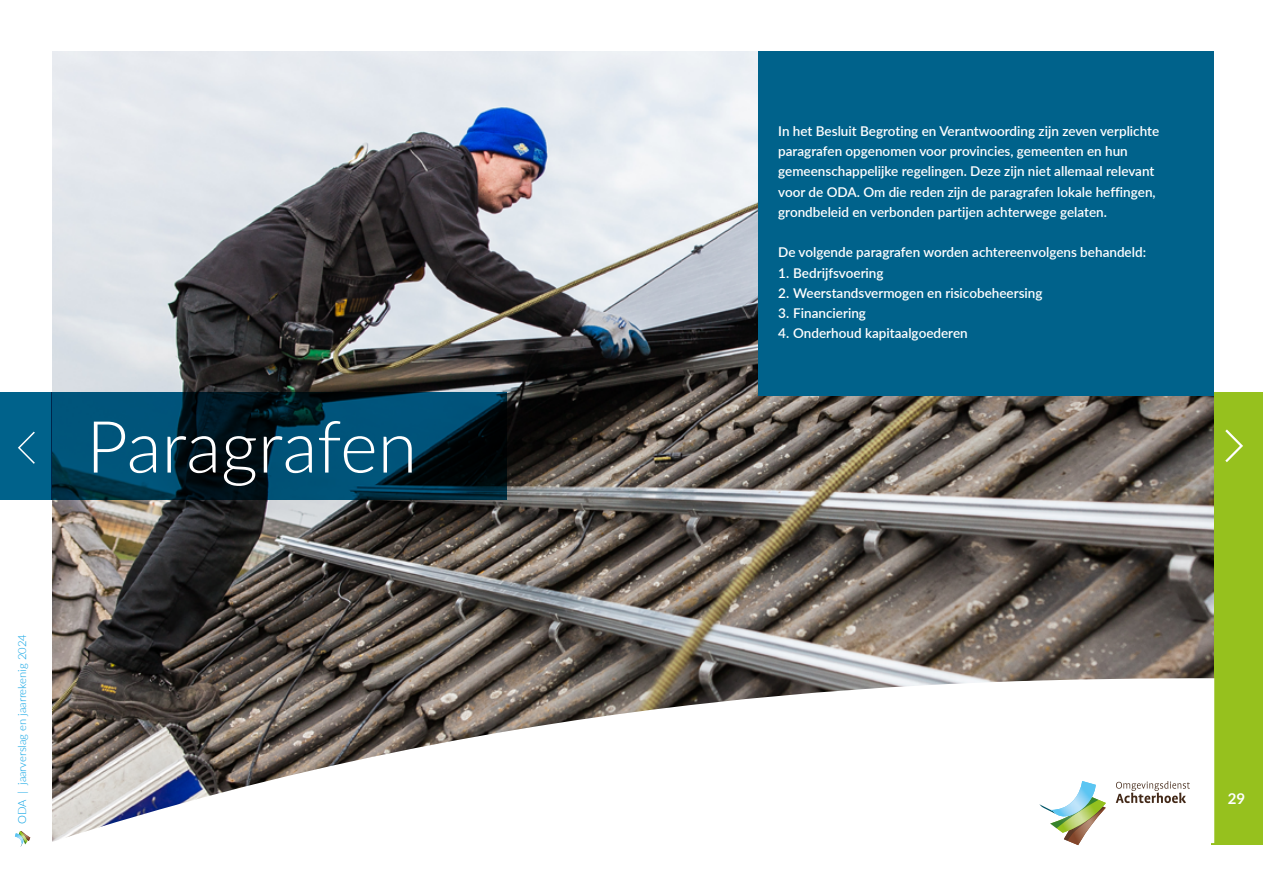
<style>
.page{position:relative;width:1263px;height:893px;background:#fff}
.page>*{position:absolute;margin:0;border:0;box-sizing:border-box;transform-origin:0 0}
.H1_Titel_Subtitel_Wit{font:300 72px "Lato";letter-spacing:-.005em;color:#fff}
.t1{font:700 15px "Lato";color:#fff}
.Plat{font:600 13.5px/20.2px "Lato";color:#fff}
.t2{font:300 11.25px "Lato";color:#009fe3}
</style>
<div class="page">
<div style="left:1212px;top:392px;width:51px;height:452px;background:#96c11e"></div>
<svg style="left:15px;top:831px;width:15px;height:16px"></svg>
<div style="left:0;top:392px;width:51px;height:108px;background:#00628b"></div>
<img style="left:52px;top:51px;width:1161px;height:627px">
<div style="left:759px;top:51px;width:455px;height:344px;background:#00628b"></div>
<svg style="left:51px;top:392px;width:455px;height:108px;background:#00364e"></svg>
<svg style="left:52px;top:678px;width:1162px;height:165px"></svg>
<svg style="left:1039px;top:781px;width:67px;height:64px"></svg>
<img style="left:1050px;top:781px;width:46px;height:35px">
<svg style="left:1116px;top:781px;width:74px;height:22px"></svg>
<svg style="left:1225px;top:429px;width:18px;height:33px"></svg>
<svg style="left:18px;top:432px;width:17px;height:32px"></svg>
<p class="t2" style="left:14px;top:824px;width:191px;rotate:-90deg">ODA | jaarverslag en jaarrekenig 2024</p>
<h1 class="H1_Titel_Subtitel_Wit" style="left:86px;top:397px;width:332px">Paragrafen</h1>
<p class="Plat" style="left:778px;top:120px;width:383px">In het Besluit Begroting en Verantwoording zijn zeven verplichte paragrafen opgenomen voor provincies, gemeenten en hun gemeenschappelijke regelingen. Deze zijn niet allemaal relevant voor de ODA. Om die reden zijn de paragrafen lokale heffingen, grondbeleid en verbonden partijen achterwege gelaten.</p>
<p class="Plat" style="left:778px;top:242px;width:369px">De volgende paragrafen worden achtereenvolgens behandeld:</p>
<p class="Plat" style="left:778px;top:262px;width:107px">1. Bedrijfsvoering</p>
<p class="Plat" style="left:778px;top:282px;width:266px">2. Weerstandsvermogen en risicobeheersing</p>
<p class="Plat" style="left:778px;top:302px;width:89px">3. Financiering</p>
<p class="Plat" style="left:778px;top:323px;width:191px">4. Onderhoud kapitaalgoederen</p>
<p class="t1" style="left:1228px;top:788px;width:19px">29</p>
</div>
